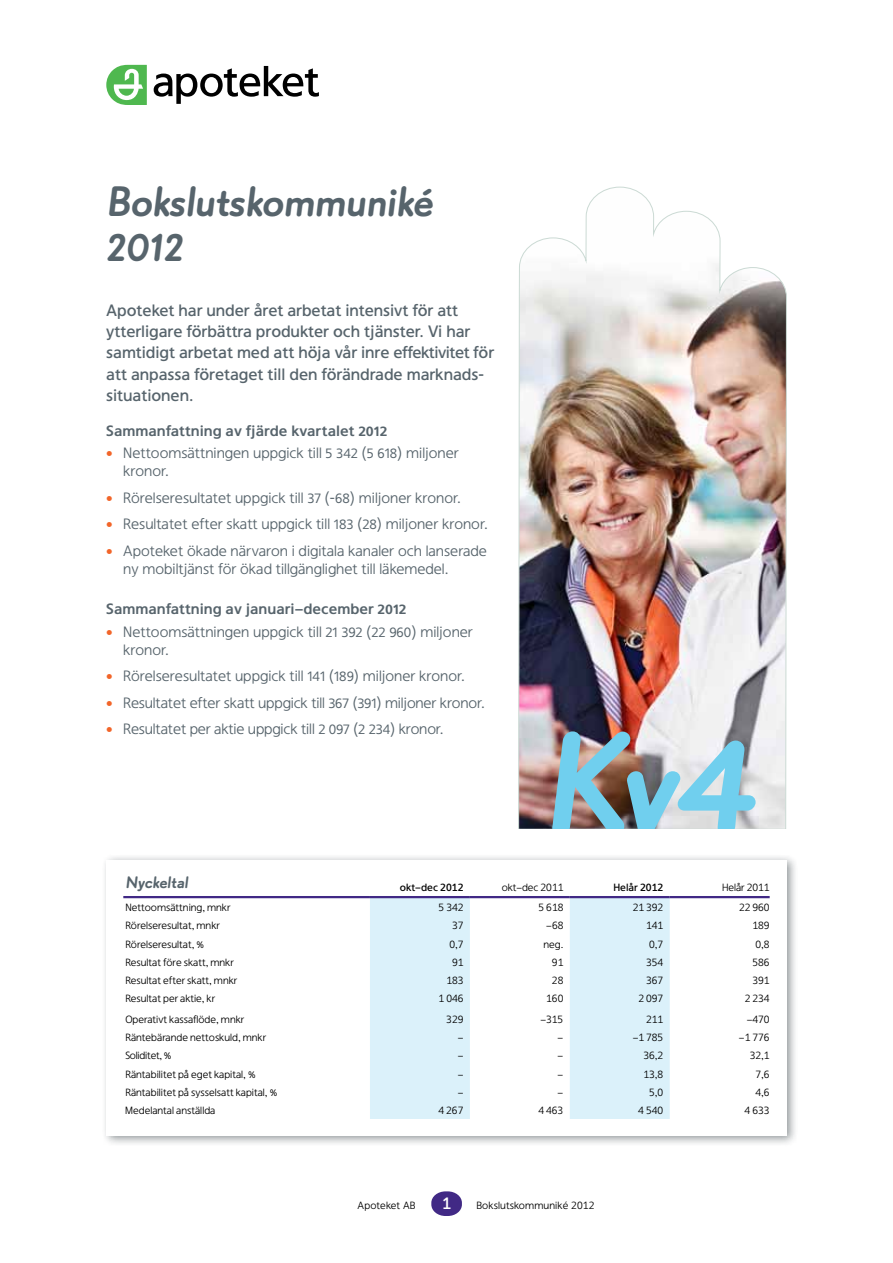
<style>
.page{position:relative;width:893px;height:1263px;background:#fff}
.page>*{position:absolute;margin:0;border:0;box-sizing:border-box;transform-origin:0 0}
.t1{font:700 144.75px "Apoprat";color:#70cfee}
.t2{font:700 42px/45px "Apoprat";color:#57646c}
.t3{font:500 16.5px/21px "Apoteket Sans";letter-spacing:-.005em;color:#57646c}
.t4{font:700 16.5px "Apoprat";letter-spacing:.01em;color:#57646c}
.t5{font:500 16.5px "Apoteket Sans";color:#fff}
.t6{font:15px/18px "Apoteket Sans";color:#57646c}
.t7{font:700 15px "Apoteket Sans";color:#57646c}
.t8{font:10.5px "Apoteket Sans";color:#000}
.t9{font:500 10.5px "Apoteket Sans";color:#000}
.t10{font:10.5px "Apoteket Sans";letter-spacing:-.02em;color:#000}
.s1{color:#f26529}
</style>
<div class="page">
<svg style="left:431px;top:1191px;width:31px;height:25px"></svg>
<svg style="left:106px;top:65px;width:41px;height:40px"></svg>
<svg style="left:154px;top:66px;width:165px;height:38px"></svg>
<div style="left:101px;top:854px;width:698px;height:292px;background:#131f25;opacity:.45"></div>
<div style="left:106px;top:860px;width:681px;height:275px;background:#fff"></div>
<svg style="left:123px;top:898px;width:247px;height:1px"></svg>
<svg style="left:370px;top:898px;width:300px;height:221px;fill:#dbf1fa"></svg>
<hr style="left:123px;top:896px;width:247px;height:2px;background:#412985">
<hr style="left:370px;top:896px;width:100px;height:2px;background:#412985">
<hr style="left:470px;top:896px;width:100px;height:2px;background:#412985">
<hr style="left:570px;top:896px;width:100px;height:2px;background:#412985">
<hr style="left:670px;top:896px;width:100px;height:2px;background:#412985">
<img style="left:518px;top:187px;width:268px;height:642px">
<h2 class="t2" style="left:106px;top:178px;width:328px">Bokslutskommuniké<br>2012</h2>
<p class="t3" style="left:106px;top:300px;width:389px">Apoteket har under året arbetat intensivt för att ytterligare förbättra produkter och tjänster. Vi har samtidigt arbetat med att höja vår inre effektivitet för att anpassa företaget till den förändrade marknads&shy;situationen.</p>
<p class="t7" style="left:106px;top:422px;width:282px">Sammanfattning av fjärde kvartalet 2012</p>
<p class="t6" style="left:123px;top:444px;width:337px;text-indent:-17px"><span class="s1">•</span> Nettoomsättningen uppgick till 5 342 (5 618) miljoner kronor.</p>
<p class="t6" style="left:106px;top:488px;width:356px"><span class="s1">•</span> Rörelseresultatet uppgick till 37 (-68) miljoner kronor.</p>
<p class="t6" style="left:106px;top:515px;width:383px"><span class="s1">•</span> Resultatet efter skatt uppgick till 183 (28) miljoner kronor.</p>
<p class="t6" style="left:123px;top:541px;width:365px;text-indent:-17px"><span class="s1">•</span> Apoteket ökade närvaron i digitala kanaler och lanserade ny mobiltjänst för ökad tillgänglighet till läkemedel.</p>
<p class="t7" style="left:106px;top:600px;width:302px">Sammanfattning av januari–december 2012</p>
<p class="t6" style="left:123px;top:622px;width:351px;text-indent:-17px"><span class="s1">•</span> Nettoomsättningen uppgick till 21 392 (22 960) miljoner kronor.</p>
<p class="t6" style="left:106px;top:667px;width:360px"><span class="s1">•</span> Rörelseresultatet uppgick till 141 (189) miljoner kronor.</p>
<p class="t6" style="left:106px;top:693px;width:380px"><span class="s1">•</span> Resultatet efter skatt uppgick till 367 (391) miljoner kronor.</p>
<p class="t6" style="left:106px;top:720px;width:339px"><span class="s1">•</span> Resultatet per aktie uppgick till 2 097 (2 234) kronor.</p>
<h1 class="t1" style="left:541px;top:698px;width:213px">Kv4</h1>
<p class="t4" style="left:125px;top:872px;width:64px">Nyckeltal</p>
<p class="t9" style="left:400px;top:881px;width:65px">okt–dec 2012</p>
<p class="t8" style="left:502px;top:881px;width:63px">okt–dec 2011</p>
<p class="t9" style="left:613px;top:881px;width:51px">Helår 2012</p>
<p class="t8" style="left:722px;top:881px;width:49px">Helår 2011</p>
<p class="t8" style="left:125px;top:901px;width:107px">Nettoomsättning, mnkr</p>
<p class="t8" style="left:439px;top:901px;width:26px">5 342</p>
<p class="t8" style="left:538px;top:901px;width:26px">5 618</p>
<p class="t8" style="left:633px;top:901px;width:32px">21 392</p>
<p class="t8" style="left:739px;top:901px;width:32px">22 960</p>
<p class="t8" style="left:125px;top:920px;width:96px">Rörelseresultat, mnkr</p>
<p class="t8" style="left:452px;top:920px;width:13px">37</p>
<p class="t8" style="left:546px;top:920px;width:19px">–68</p>
<p class="t8" style="left:646px;top:920px;width:19px">141</p>
<p class="t8" style="left:752px;top:920px;width:19px">189</p>
<p class="t8" style="left:125px;top:938px;width:80px">Rörelseresultat, %</p>
<p class="t8" style="left:449px;top:938px;width:16px">0,7</p>
<p class="t8" style="left:543px;top:938px;width:21px">neg.</p>
<p class="t8" style="left:649px;top:938px;width:16px">0,7</p>
<p class="t8" style="left:755px;top:938px;width:16px">0,8</p>
<p class="t8" style="left:125px;top:956px;width:110px">Resultat före skatt, mnkr</p>
<p class="t8" style="left:452px;top:956px;width:13px">91</p>
<p class="t8" style="left:552px;top:956px;width:13px">91</p>
<p class="t8" style="left:646px;top:956px;width:19px">354</p>
<p class="t8" style="left:752px;top:956px;width:19px">586</p>
<p class="t8" style="left:125px;top:974px;width:114px">Resultat efter skatt, mnkr</p>
<p class="t8" style="left:446px;top:974px;width:19px">183</p>
<p class="t8" style="left:552px;top:974px;width:13px">28</p>
<p class="t8" style="left:646px;top:974px;width:19px">367</p>
<p class="t8" style="left:752px;top:974px;width:19px">391</p>
<p class="t8" style="left:125px;top:992px;width:91px">Resultat per aktie, kr</p>
<p class="t8" style="left:438px;top:992px;width:26px">1 046</p>
<p class="t8" style="left:546px;top:992px;width:19px">160</p>
<p class="t8" style="left:638px;top:992px;width:26px">2 097</p>
<p class="t8" style="left:745px;top:992px;width:26px">2 234</p>
<p class="t8" style="left:125px;top:1013px;width:120px">Operativt kassaflöde, mnkr</p>
<p class="t8" style="left:446px;top:1013px;width:19px">329</p>
<p class="t8" style="left:541px;top:1013px;width:24px">–315</p>
<p class="t8" style="left:646px;top:1013px;width:19px">211</p>
<p class="t8" style="left:747px;top:1013px;width:24px">–470</p>
<p class="t8" style="left:125px;top:1031px;width:142px">Räntebärande nettoskuld, mnkr</p>
<p class="t8" style="left:458px;top:1031px;width:7px">–</p>
<p class="t8" style="left:558px;top:1031px;width:7px">–</p>
<p class="t8" style="left:633px;top:1031px;width:32px">–1 785</p>
<p class="t8" style="left:739px;top:1031px;width:32px">–1 776</p>
<p class="t10" style="left:125px;top:1049px;width:48px">Soliditet, %</p>
<p class="t8" style="left:458px;top:1049px;width:7px">–</p>
<p class="t8" style="left:558px;top:1049px;width:7px">–</p>
<p class="t8" style="left:643px;top:1049px;width:21px">36,2</p>
<p class="t8" style="left:750px;top:1049px;width:21px">32,1</p>
<p class="t8" style="left:125px;top:1068px;width:132px">Räntabilitet på eget kapital, %</p>
<p class="t8" style="left:458px;top:1068px;width:7px">–</p>
<p class="t8" style="left:558px;top:1068px;width:7px">–</p>
<p class="t8" style="left:643px;top:1068px;width:21px">13,8</p>
<p class="t8" style="left:755px;top:1068px;width:16px">7,6</p>
<p class="t8" style="left:125px;top:1086px;width:153px">Räntabilitet på sysselsatt kapital, %</p>
<p class="t8" style="left:458px;top:1086px;width:7px">–</p>
<p class="t8" style="left:558px;top:1086px;width:7px">–</p>
<p class="t8" style="left:649px;top:1086px;width:16px">5,0</p>
<p class="t8" style="left:755px;top:1086px;width:16px">4,6</p>
<p class="t8" style="left:125px;top:1104px;width:92px">Medelantal anställda</p>
<p class="t8" style="left:438px;top:1104px;width:26px">4 267</p>
<p class="t8" style="left:538px;top:1104px;width:26px">4 463</p>
<p class="t8" style="left:638px;top:1104px;width:26px">4 540</p>
<p class="t8" style="left:745px;top:1104px;width:26px">4 633</p>
<p class="t8" style="left:358px;top:1199px;width:60px">Apoteket AB</p>
<p class="t5" style="left:442px;top:1193px;width:11px">1</p>
<p class="t8" style="left:476px;top:1199px;width:120px">Bokslutskommuniké 2012</p>
</div>
